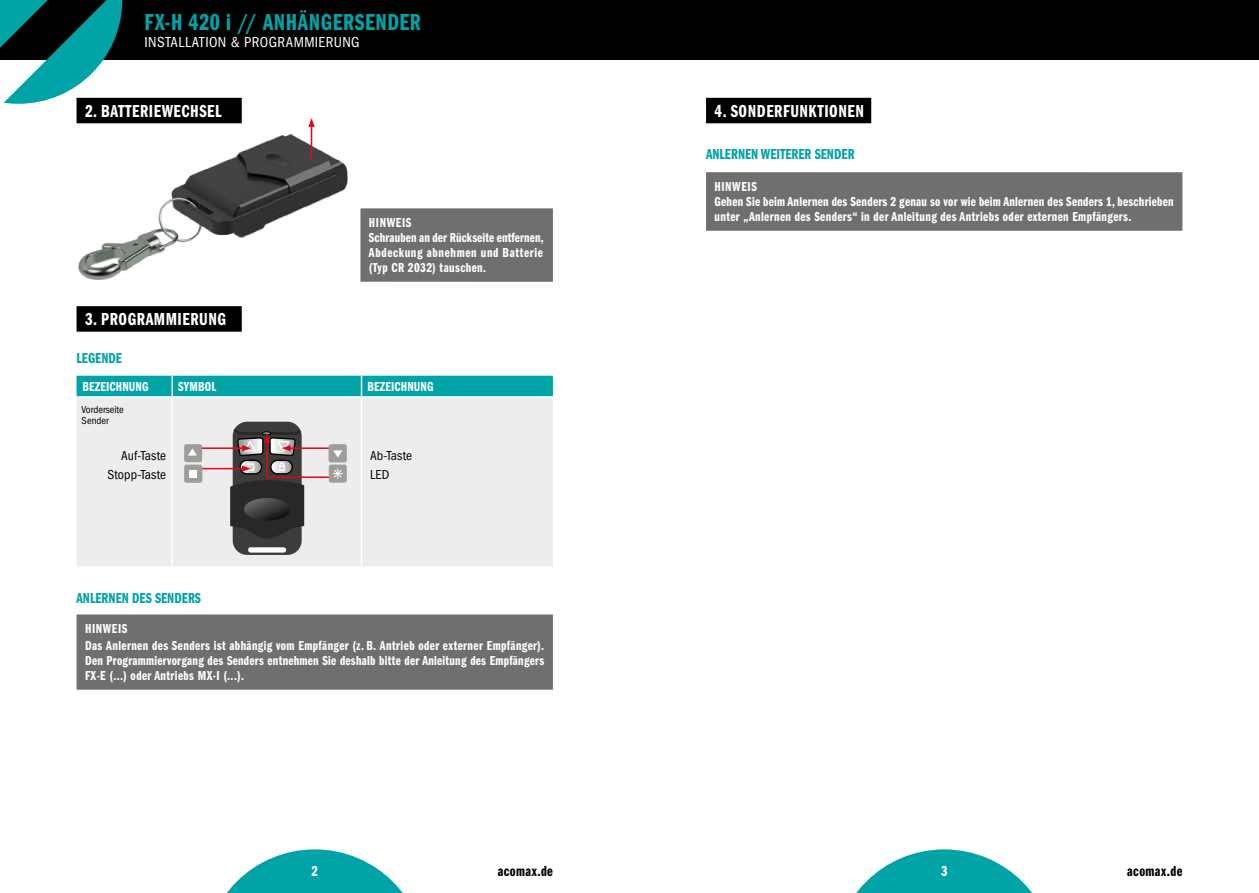
<style>
.page{position:relative;width:1259px;height:893px;background:#fff}
.page>*{position:absolute;margin:0;border:0;box-sizing:border-box;transform-origin:0 0}
.bold{font:24px "Franklin Gothic LT Demi Cmpr";letter-spacing:.025em;color:#00a3a6}
.t1{font:18px "Franklin Gothic LT Demi Cmpr";letter-spacing:.03em;color:#fff}
.content{font:15px "Franklin Gothic LT Demi Cmpr";color:#00a3a6}
.bold-2{font:condensed 15px "Franklin Gothic LT";letter-spacing:.025em;color:#fff}
.bold-3{font:15px "Franklin Gothic LT Demi Cmpr";letter-spacing:.03em;color:#000}
.Fließtext_rot_bld_8{font:15px "Franklin Gothic LT Demi Cmpr";color:#fff}
.Fließtext_rot_bld_8-2{font:13.5px/15px "Franklin Gothic LT Demi Cmpr";letter-spacing:.03em;color:#fff;text-align:justify}
.content-2{font:condensed 13.5px "Franklin Gothic LT";letter-spacing:.01em;color:#000}
.Tabellen_HEAD{font:13.5px "Franklin Gothic LT Demi Cmpr";letter-spacing:.01em;color:#fff}
.content-3{font:condensed 10.5px/10.5px "Franklin Gothic LT";color:#000}
</style>
<div class="page">
<div style="left:77px;top:306px;width:165px;height:26px;background:#000"></div>
<div style="left:77px;top:98px;width:165px;height:25px;background:#000"></div>
<svg style="left:856px;top:849px;width:176px;height:44px"></svg>
<svg style="left:227px;top:849px;width:176px;height:44px"></svg>
<div style="left:0;top:0;width:1259px;height:60px;background:#000"></div>
<svg style="left:0;top:0;width:122px;height:104px"></svg>
<div style="left:77px;top:614px;width:476px;height:76px;background:#706f6f"></div>
<img style="left:76px;top:105px;width:272px;height:175px">
<hr style="left:311px;top:124px;width:1px;height:35px;background:#e30613">
<svg style="left:308px;top:118px;width:7px;height:9px"></svg>
<div style="left:77px;top:398px;width:476px;height:168px;background:#ededed"></div>
<hr style="left:171px;top:398px;width:2px;height:168px;background:#fff">
<div style="left:77px;top:376px;width:476px;height:21px;background:#00a3a6"></div>
<hr style="left:361px;top:398px;width:1px;height:168px;background:#fff">
<div style="left:706px;top:98px;width:165px;height:25px;background:#000"></div>
<div style="left:360px;top:208px;width:193px;height:74px;background:#706f6f"></div>
<div style="left:706px;top:172px;width:476px;height:59px;background:#706f6f"></div>
<div style="left:233px;top:422px;width:69px;height:133px;background:#3c3c3b;border-radius:14px"></div>
<svg style="left:248px;top:547px;width:38px;height:6px"></svg>
<div style="left:184px;top:444px;width:18px;height:18px;background:#9d9d9c;border-radius:2px"></div>
<hr style="left:202px;top:447px;width:43px;height:2px;background:#e30613">
<hr style="left:201px;top:468px;width:43px;height:1px;background:#e30613">
<div style="left:184px;top:465px;width:18px;height:18px;background:#9d9d9c;border-radius:2px"></div>
<div style="left:190px;top:470px;width:7px;height:7px;background:#fff"></div>
<div style="left:328px;top:444px;width:19px;height:18px;background:#9d9d9c;border-radius:2px"></div>
<div style="left:329px;top:465px;width:18px;height:18px;background:#9d9d9c;border-radius:2px"></div>
<svg style="left:230px;top:426px;width:113px;height:112px"></svg>
<p class="bold" style="left:145px;top:9px;width:278px">FX-H 420 i // ANHÄNGERSENDER</p>
<p class="bold-2" style="left:145px;top:33px;width:217px">INSTALLATION &amp; PROGRAMMIERUNG</p>
<h1 class="t1" style="left:85px;top:101px;width:138px">2. BATTERIEWECHSEL</h1>
<h1 class="t1" style="left:85px;top:309px;width:142px">3. PROGRAMMIERUNG</h1>
<p class="content" style="left:77px;top:350px;width:47px">LEGENDE</p>
<p class="Fließtext_rot_bld_8-2" style="left:369px;top:215px;width:44px">HINWEIS</p>
<p class="Fließtext_rot_bld_8-2" style="left:369px;top:230px;width:176px">Schrauben an der Rückseite entfernen, Abdeckung abnehmen und Batterie (Typ CR 2032) tauschen.</p>
<p class="Tabellen_HEAD" style="left:83px;top:379px;width:67px">BEZEICHNUNG</p>
<p class="Tabellen_HEAD" style="left:178px;top:379px;width:39px">SYMBOL</p>
<p class="Tabellen_HEAD" style="left:367px;top:379px;width:67px">BEZEICHNUNG</p>
<p class="content-3" style="left:82px;top:405px;width:44px">Vorderseite<br>Sender</p>
<p class="content-2" style="left:121px;top:448px;width:47px">Auf-Taste</p>
<p class="content-2" style="left:107px;top:467px;width:60px">Stopp-Taste</p>
<p class="content" style="left:77px;top:590px;width:126px">ANLERNEN DES SENDERS</p>
<p class="content-2" style="left:370px;top:448px;width:44px">Ab-Taste</p>
<p class="content-2" style="left:370px;top:467px;width:21px">LED</p>
<p class="Fließtext_rot_bld_8-2" style="left:85px;top:622px;width:44px">HINWEIS</p>
<p class="Fließtext_rot_bld_8-2" style="left:85px;top:638px;width:461px">Das Anlernen des Senders ist abhängig vom Empfänger (z. B. Antrieb oder externer Empfänger).<br>Den Programmiervorgang des Senders entnehmen Sie deshalb bitte der Anleitung des Empfängers FX-E (...) oder Antriebs MX-I (...).</p>
<h1 class="t1" style="left:714px;top:101px;width:151px">4. SONDERFUNKTIONEN</h1>
<p class="content" style="left:706px;top:146px;width:150px">ANLERNEN WEITERER SENDER</p>
<p class="Fließtext_rot_bld_8-2" style="left:714px;top:179px;width:44px">HINWEIS</p>
<p class="Fließtext_rot_bld_8-2" style="left:714px;top:194px;width:460px">Gehen Sie beim Anlernen des Senders 2 genau so vor wie beim Anlernen des Senders 1, beschrieben unter „Anlernen des Senders“ in der Anleitung des Antriebs oder externen Empfängers.</p>
<p class="Fließtext_rot_bld_8" style="left:311px;top:863px;width:8px">2</p>
<p class="bold-3" style="left:498px;top:863px;width:57px">acomax.de</p>
<p class="Fließtext_rot_bld_8" style="left:941px;top:863px;width:8px">3</p>
<p class="bold-3" style="left:1127px;top:863px;width:57px">acomax.de</p>
</div>
